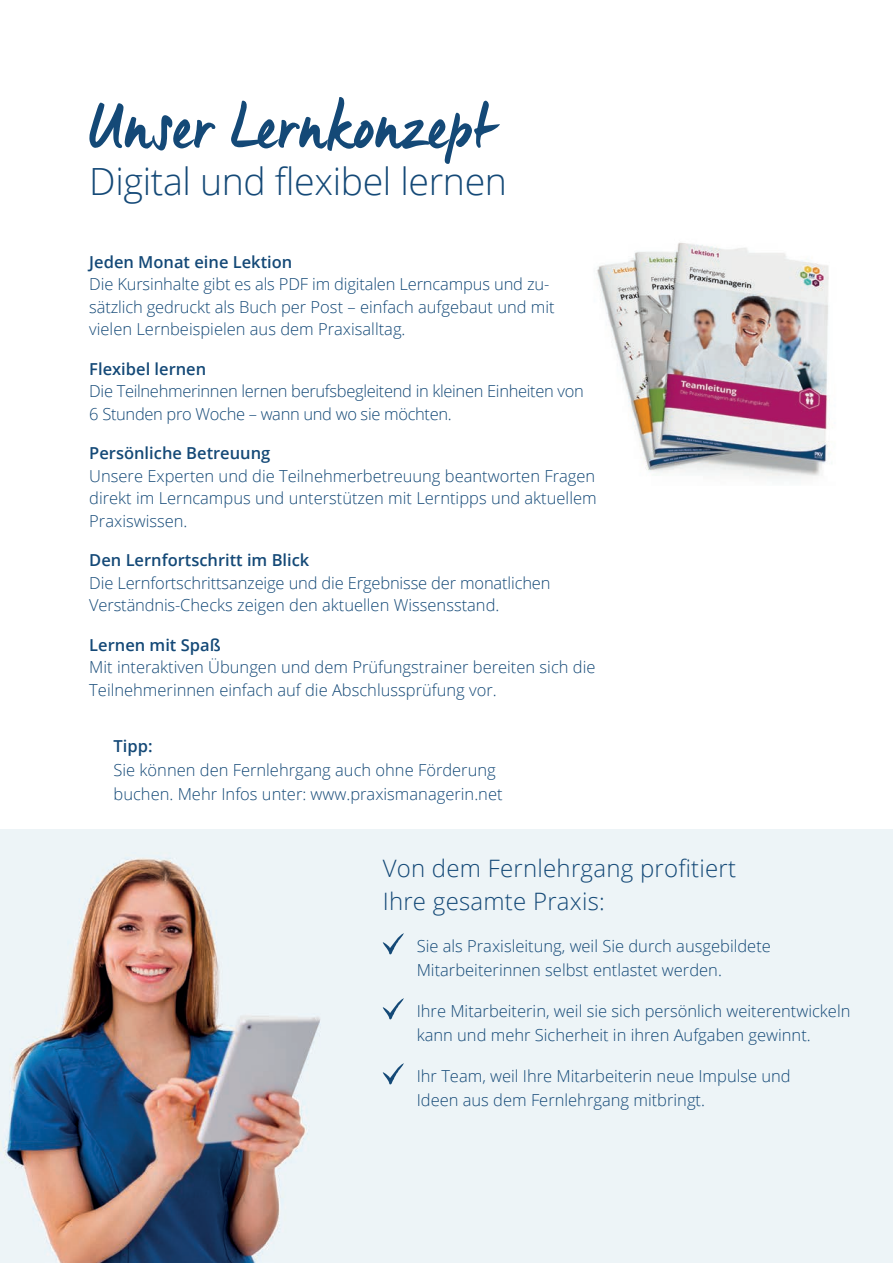
<style>
.page{position:relative;width:893px;height:1263px;background:#fff}
.page>*{position:absolute;margin:0;border:0;box-sizing:border-box;transform-origin:0 0}
._002_seitenhead_open-part{font:66px "Manus Smooth";letter-spacing:.015em;color:#144977}
._002_seitenhead_open-part-2{font:300 37.5px "Open Sans";letter-spacing:-.01em;color:#144977}
._002_seitenhead_open-part-3{font:300 24px/33px "Open Sans";letter-spacing:.01em;color:#144977}
._001a_fliesstext_grösser_S2{font:300 16.5px/22.5px "Open Sans";color:#144977}
._001a_fliesstext_grösser_S2-2{font:300 16.5px/22.5px "Open Sans";letter-spacing:-.02em;color:#144977}
._001_fliesstext{font:300 16.5px/24px "Open Sans";color:#144977}
.s1{font-weight:600}
</style>
<div class="page">
<img style="left:597px;top:242px;width:235px;height:237px">
<img style="left:0;top:829px;width:893px;height:434px">
<svg style="left:383px;top:933px;width:21px;height:23px"></svg>
<svg style="left:383px;top:998px;width:21px;height:23px"></svg>
<svg style="left:383px;top:1063px;width:21px;height:23px"></svg>
<p class="_002_seitenhead_open-part" style="left:89px;top:86px;width:404px">Unser Lernkonzept</p>
<p class="_002_seitenhead_open-part-2" style="left:89px;top:155px;width:419px">Digital und flexibel lernen</p>
<p class="_001a_fliesstext_grösser_S2" style="left:89px;top:250px;width:467px"><span class="s1">Jeden Monat eine Lektion<br></span>Die Kursinhalte gibt es als PDF im digitalen Lerncampus und zu&shy;sätzlich gedruckt als Buch per Post – einfach aufgebaut und mit vielen Lernbeispielen aus dem Praxisalltag.</p>
<p class="_001a_fliesstext_grösser_S2-2" style="left:89px;top:357px;width:496px"><span class="s1">Flexibel lernen<br></span>Die Teilnehmerinnen lernen berufsbegleitend in kleinen Einheiten von<br>6 Stunden pro Woche – wann und wo sie möchten.</p>
<p class="_001a_fliesstext_grösser_S2" style="left:89px;top:442px;width:509px"><span class="s1">Persönliche Betreuung<br></span>Unsere Experten und die Teilnehmerbetreuung beantworten Fragen direkt im Lerncampus und unterstützen mit Lerntipps und aktuellem Praxiswissen.</p>
<p class="_001a_fliesstext_grösser_S2" style="left:89px;top:549px;width:463px"><span class="s1">Den Lernfortschritt im Blick<br></span>Die Lernfortschrittsanzeige und die Ergebnisse der monatlichen<br>Verständnis-Checks zeigen den aktuellen Wissensstand.</p>
<p class="_001a_fliesstext_grösser_S2" style="left:89px;top:633px;width:508px"><span class="s1">Lernen mit Spaß<br></span>Mit interaktiven Übungen und dem Prüfungstrainer bereiten sich die<br>Teilnehmerinnen einfach auf die Abschlussprüfung vor.</p>
<p class="_001_fliesstext" style="left:114px;top:733px;width:391px"><span class="s1">Tipp:<br></span>Sie können den Fernlehrgang auch ohne Förderung buchen. Mehr Infos unter: www.praxismanagerin.net</p>
<p class="_002_seitenhead_open-part-3" style="left:383px;top:851px;width:355px">Von dem Fernlehrgang profitiert<br>Ihre gesamte Praxis:</p>
<p class="_001a_fliesstext_grösser_S2" style="left:417px;top:934px;width:356px;line-height:24px">Sie als Praxisleitung, weil Sie durch ausgebildete<br>Mitarbeiterinnen selbst entlastet werden.</p>
<p class="_001a_fliesstext_grösser_S2" style="left:417px;top:999px;width:435px;line-height:24px">Ihre Mitarbeiterin, weil sie sich persönlich weiterentwickeln kann und mehr Sicherheit in ihren Aufgaben gewinnt.</p>
<p class="_001a_fliesstext_grösser_S2" style="left:417px;top:1064px;width:376px;line-height:24px">Ihr Team, weil Ihre Mitarbeiterin neue Impulse und<br>Ideen aus dem Fernlehrgang mitbringt.</p>
</div>
